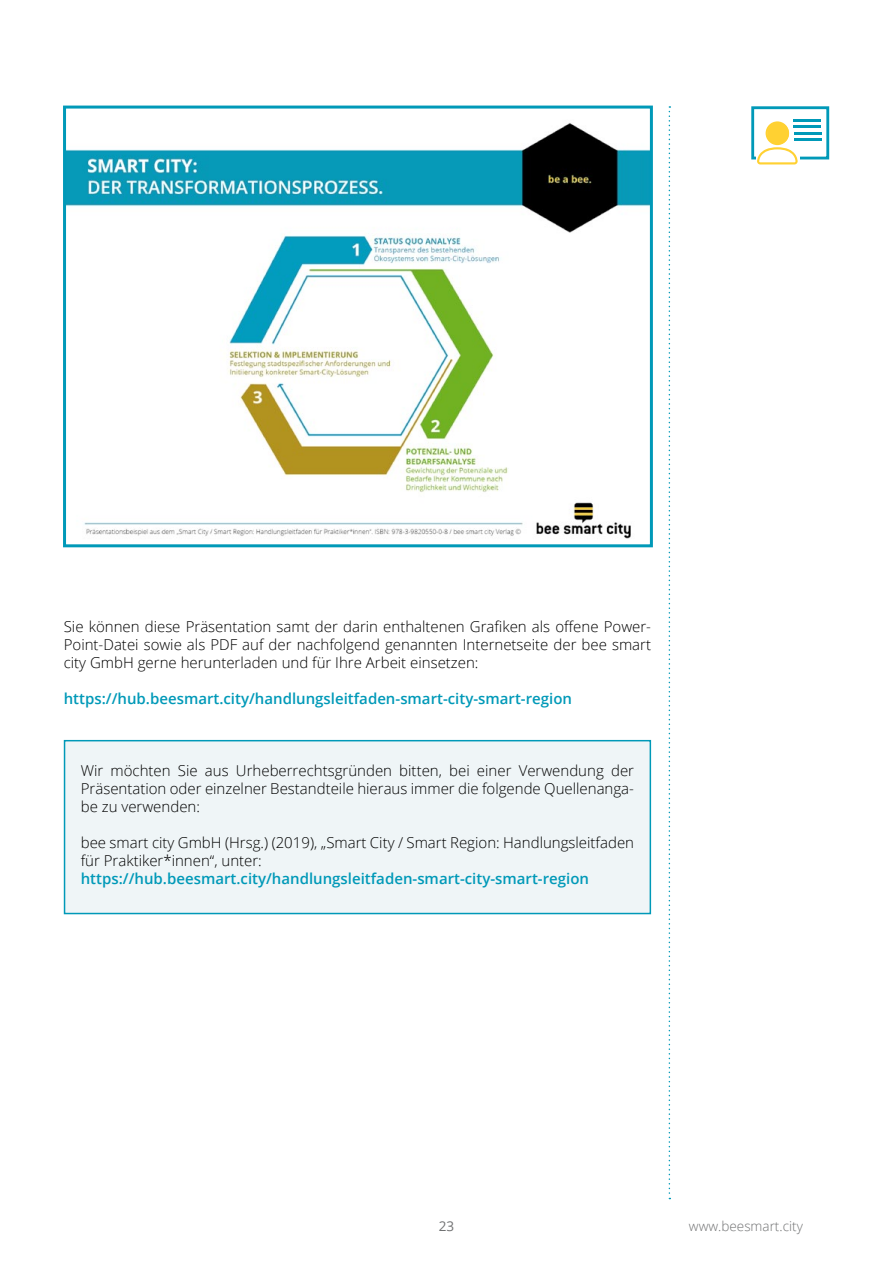
<style>
.page{position:relative;width:893px;height:1263px;background:#fff}
.page>*{position:absolute;margin:0;border:0;box-sizing:border-box;transform-origin:0 0}
.t1{font:300 15px/18px "Open Sans";color:#000;text-align:justify}
.t2{font:600 15px "Open Sans";color:#0099b8}
.t3{font:300 13.5px "Open Sans";color:#707172}
.t4{font:13.5px "Open Sans";color:#707172}
</style>
<div class="page">
<svg style="left:669px;top:106px;width:1px;height:1093px"></svg>
<div style="left:64px;top:740px;width:587px;height:174px;background:#eff5f7;border:2px solid #0099b8"></div>
<img style="left:67px;top:123px;width:582px;height:416px">
<div style="left:63px;top:106px;width:590px;height:441px;border:3px solid #0099b8"></div>
<div style="left:751px;top:106px;width:78px;height:53px;border:3px solid #0099b8"></div>
<hr style="left:794px;top:119px;width:27px;height:3px;background:#0099b8">
<hr style="left:794px;top:126px;width:27px;height:2px;background:#0099b8">
<hr style="left:794px;top:132px;width:27px;height:2px;background:#0099b8">
<div style="left:756px;top:149px;width:44px;height:18px;background:linear-gradient(to right,#fff,#fff)"></div>
<svg style="left:757px;top:121px;width:41px;height:43px"></svg>
<hr style="left:794px;top:138px;width:27px;height:3px;background:#0099b8">
<div style="left:767px;top:123px;width:22px;height:21px;background:#ffd132;border-radius:50%"></div>
<p class="t1" style="left:64px;top:617px;width:589px">Sie können diese Präsentation samt der darin enthaltenen Grafiken als offene Power-Point-Datei sowie als PDF auf der nachfolgend genannten Internetseite der bee smart city GmbH gerne herunterladen und für Ihre Arbeit einsetzen:</p>
<p class="t2" style="left:64px;top:688px;width:510px">https://hub.beesmart.city/handlungsleitfaden-smart-city-smart-region</p>
<p class="t1" style="left:81px;top:761px;width:555px">Wir möchten Sie aus Urheberrechtsgründen bitten, bei einer Verwendung der Präsentation oder einzelner Bestandteile hieraus immer die folgende Quellenanga&shy;be zu verwenden:</p>
<p class="t1" style="left:81px;top:833px;width:555px">bee smart city GmbH (Hrsg.) (2019), „Smart City / Smart Region: Handlungsleitfaden für Praktiker*innen“, unter:</p>
<p class="t2" style="left:81px;top:868px;width:510px">https://hub.beesmart.city/handlungsleitfaden-smart-city-smart-region</p>
<p class="t4" style="left:439px;top:1216px;width:17px">23</p>
<p class="t3" style="left:689px;top:1216px;width:115px">www.beesmart.city</p>
</div>
